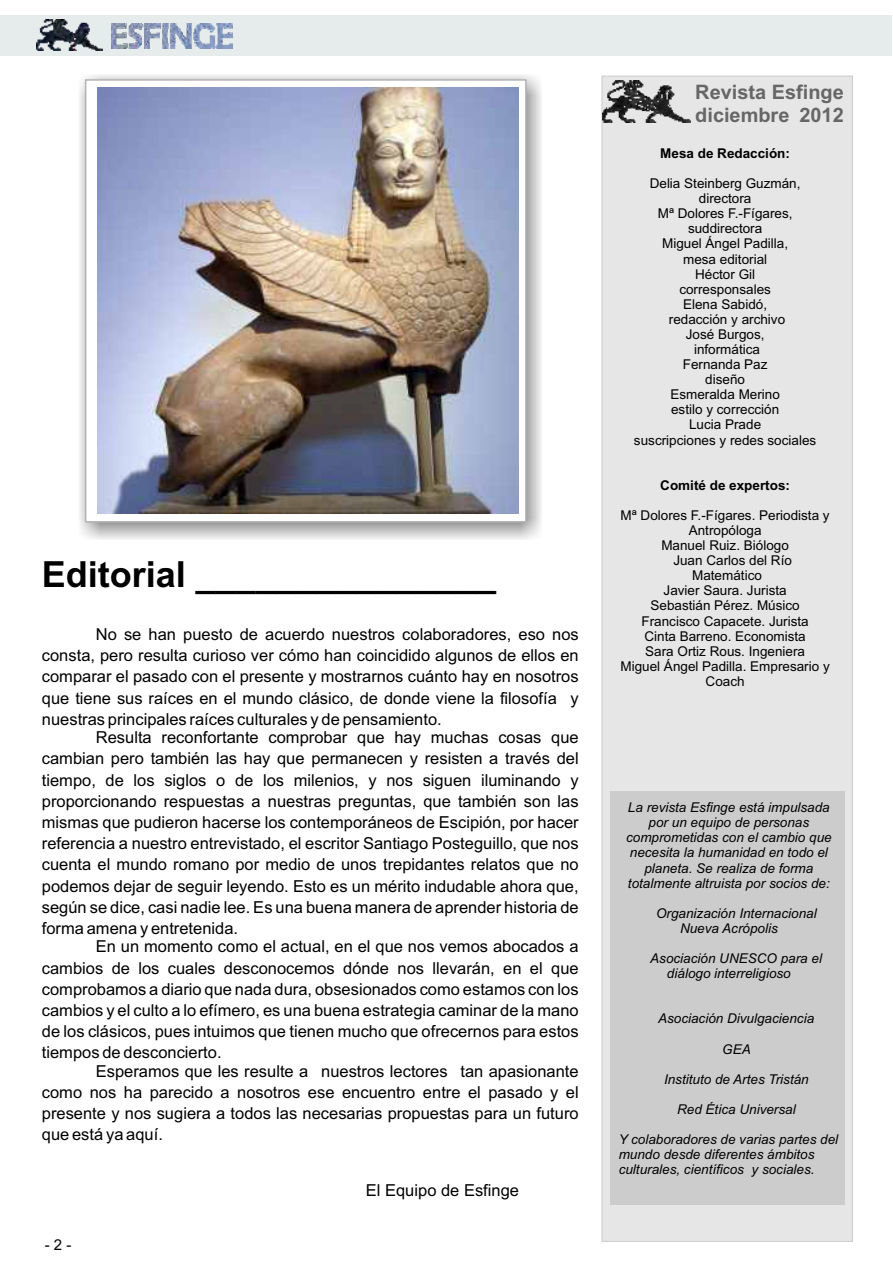
<style>
.page{position:relative;width:893px;height:1263px;background:#fff}
.page>*{position:absolute;margin:0;border:0;box-sizing:border-box;transform-origin:0 0}
.t1{font:700 36px "Arial";color:#000}
.t2{font:700 19.95px/22.2px "Arial";color:#666}
.t3{font:16.5px/21.1px "Arial";color:#000;text-align:justify}
.t4{font:15px "Arial";color:#000}
.t5{font:13.5px/15.1px "Arial";color:#000;text-align:center}
.t6{font:italic 13.5px/15.1px "Arial";color:#000}
.t7{font:700 13.5px "Arial";color:#000}
</style>
<div class="page">
<div style="left:601px;top:76px;width:252px;height:1166px;background:#e6e6e6;border:1px solid #ccc"></div>
<div style="left:611px;top:791px;width:234px;height:413px;background:#ccc"></div>
<div style="left:0;top:15px;width:892px;height:41px;background:#e6ebeb"></div>
<img style="left:111px;top:24px;width:122px;height:24px">
<img style="left:36px;top:19px;width:66px;height:32px">
<img style="left:602px;top:80px;width:88px;height:43px">
<div style="left:78px;top:74px;width:464px;height:465px;background:#000;opacity:.49"></div>
<svg style="left:85px;top:79px;width:442px;height:444px"></svg>
<img style="left:97px;top:88px;width:421px;height:425px">
<h1 class="t1" style="left:42px;top:561px;width:456px">Editorial _______________</h1>
<p class="t3" style="left:42px;top:625px;width:538px;text-indent:54px">No se han puesto de acuerdo nuestros colaboradores, eso nos consta, pero resulta curioso ver cómo han coincidido algunos de ellos en comparar el pasado con el presente y mostrarnos cuánto hay en nosotros que tiene sus raíces en el mundo clásico, de donde viene la filosofía y nuestras principales raíces culturales y de pensamiento.</p>
<p class="t3" style="left:42px;top:728px;width:538px;text-indent:54px">Resulta reconfortante comprobar que hay muchas cosas que cambian pero también las hay que permanecen y resisten a través del tiempo, de los siglos o de los milenios, y nos siguen iluminando y proporcionando respuestas a nuestras preguntas, que también son las mismas que pudieron hacerse los contemporáneos de Escipión, por hacer referencia a nuestro entrevistado, el escritor Santiago Posteguillo, que nos cuenta el mundo romano por medio de unos trepidantes relatos que no podemos dejar de seguir leyendo. Esto es un mérito indudable ahora que, según se dice, casi nadie lee. Es una buena manera de aprender historia de forma amena y entretenida.</p>
<p class="t3" style="left:42px;top:937px;width:538px;text-indent:54px">En un momento como el actual, en el que nos vemos abocados a cambios de los cuales desconocemos dónde nos llevarán, en el que comprobamos a diario que nada dura, obsesionados como estamos con los cambios y el culto a lo efímero, es una buena estrategia caminar de la mano de los clásicos, pues intuimos que tienen mucho que ofrecernos para estos tiempos de desconcierto.</p>
<p class="t3" style="left:42px;top:1062px;width:538px;text-indent:54px">Esperamos que les resulte a nuestros lectores tan apasionante como nos ha parecido a nosotros ese encuentro entre el pasado y el presente y nos sugiera a todos las necesarias propuestas para un futuro que está ya aquí.</p>
<p class="t3" style="left:366px;top:1181px;width:155px">El Equipo de Esfinge</p>
<p class="t4" style="left:45px;top:1239px;width:28px">- 2 -</p>
<p class="t2" style="left:695px;top:83px;width:150px">Revista Esfinge diciembre 2012</p>
<p class="t7" style="left:660px;top:148px;width:131px">Mesa de Redacción:</p>
<p class="t5" style="left:634px;top:177px;width:184px">Delia Steinberg Guzmán, directora<br>Mª Dolores F.-Fígares, suddirectora<br>Miguel Ángel Padilla,<br>mesa editorial<br>Héctor Gil<br>corresponsales<br>Elena Sabidó,<br>redacción y archivo<br>José Burgos,<br>informática<br>Fernanda Paz<br>diseño<br>Esmeralda Merino<br>estilo y corrección<br>Lucia Prade<br>suscripciones y redes sociales</p>
<p class="t7" style="left:660px;top:480px;width:131px">Comité de expertos:</p>
<p class="t5" style="left:621px;top:509px;width:211px">Mª Dolores F.-Fígares. Periodista y</p>
<p class="t5" style="left:689px;top:524px;width:74px">Antropóloga</p>
<p class="t5" style="left:661px;top:539px;width:129px">Manuel Ruiz. Biólogo</p>
<p class="t5" style="left:673px;top:554px;width:120px">Juan Carlos del Río</p>
<p class="t5" style="left:692px;top:569px;width:71px">Matemático</p>
<p class="t5" style="left:664px;top:584px;width:125px">Javier Saura. Jurista</p>
<p class="t5" style="left:650px;top:599px;width:151px">Sebastián Pérez. Músico</p>
<p class="t5" style="left:641px;top:614px;width:169px">Francisco Capacete. Jurista</p>
<p class="t5" style="left:644px;top:629px;width:163px">Cinta Barreno. Economista</p>
<p class="t5" style="left:645px;top:645px;width:161px">Sara Ortiz Rous. Ingeniera</p>
<p class="t5" style="left:620px;top:660px;width:211px">Miguel Ángel Padilla. Empresario y</p>
<p class="t5" style="left:706px;top:675px;width:41px">Coach</p>
<p class="t6" style="left:626px;top:801px;width:207px;text-align:center">La revista Esfinge está impulsada por un equipo de personas comprometidas con el cambio que necesita la humanidad en todo el planeta. Se realiza de forma totalmente altruista por socios de:</p>
<p class="t6" style="left:680px;top:907px;width:138px;text-indent:-24px">Organización Internacional<br>Nueva Acrópolis</p>
<p class="t6" style="left:667px;top:952px;width:157px;text-indent:-17px">Asociación UNESCO para el diálogo interreligioso</p>
<p class="t6" style="left:658px;top:1012px;width:158px">Asociación Divulgaciencia</p>
<p class="t6" style="left:722px;top:1042px;width:30px">GEA</p>
<p class="t6" style="left:664px;top:1072px;width:146px">Instituto de Artes Tristán</p>
<p class="t6" style="left:677px;top:1103px;width:120px">Red Ética Universal</p>
<p class="t6" style="left:619px;top:1133px;width:221px">Y colaboradores de varias partes del mundo desde diferentes ámbitos culturales, científicos y sociales.</p>
</div>
